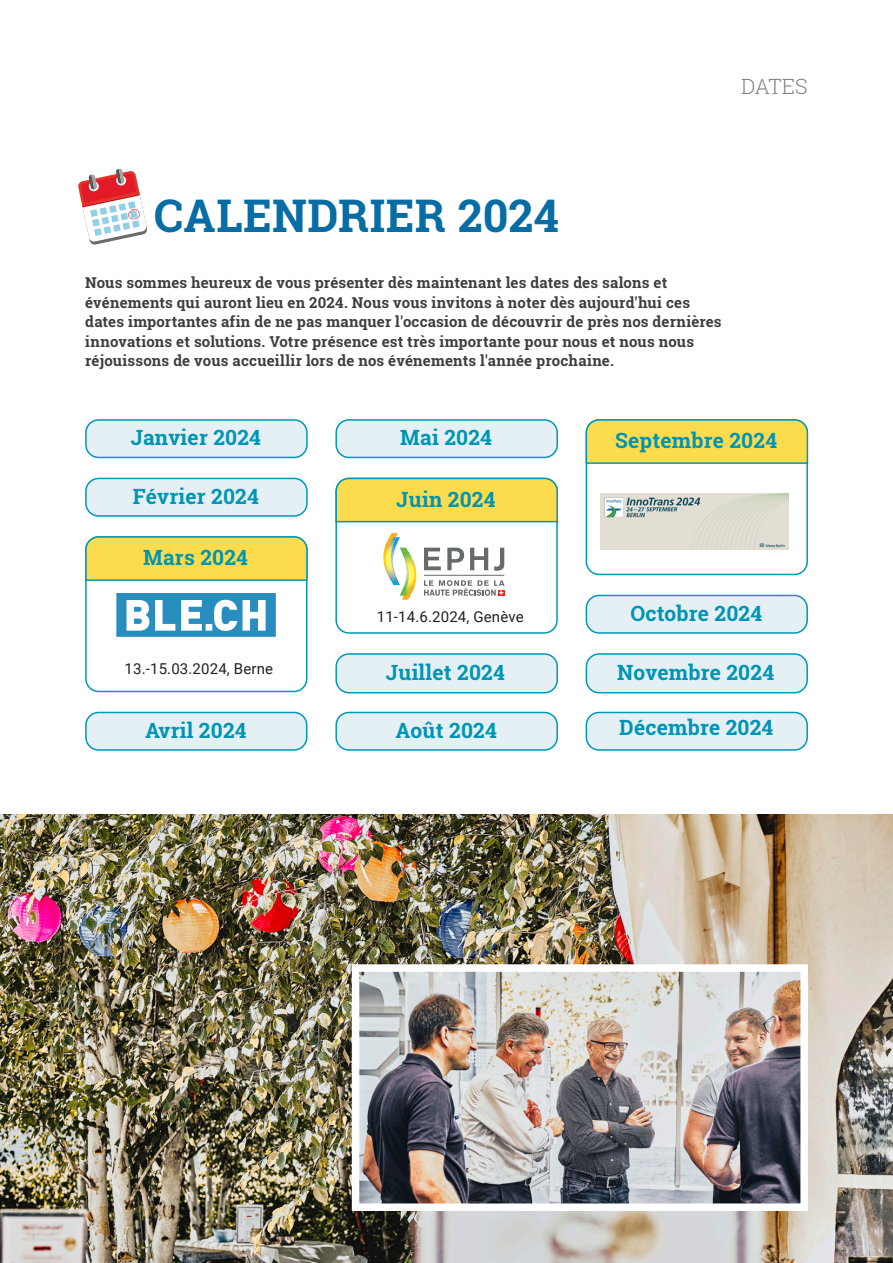
<style>
.page{position:relative;width:893px;height:1263px;background:#fff}
.page>*{position:absolute;margin:0;border:0;box-sizing:border-box;transform-origin:0 0}
.t1{font:700 45px "Roboto Slab";letter-spacing:.005em;color:#076da4}
.t2{font:700 21px "Roboto Slab";letter-spacing:.01em;color:#0094b5}
.t3{font:300 21px "Roboto Slab";letter-spacing:-.01em;color:#808285}
.t4{font:700 15px/19.5px "Roboto Slab";letter-spacing:.01em;color:#3e3e3f}
.t5{font:15px "Roboto";letter-spacing:.01em;color:#231f20}
</style>
<div class="page">
<div style="left:335px;top:478px;width:223px;height:156px;border:2px solid #0097b8;border-radius:13px"></div>
<svg style="left:335px;top:477px;width:223px;height:46px;background:#e7d75b"></svg>
<div style="left:586px;top:419px;width:222px;height:156px;border:2px solid #0097b8;border-radius:13px"></div>
<svg style="left:585px;top:419px;width:224px;height:46px;background:#e7d75b"></svg>
<div style="left:85px;top:536px;width:222px;height:156px;border:2px solid #0097b8;border-radius:13px"></div>
<svg style="left:85px;top:536px;width:223px;height:46px;background:#e7d75b"></svg>
<svg style="left:116px;top:593px;width:160px;height:44px"></svg>
<img style="left:600px;top:493px;width:189px;height:56px">
<svg style="left:424px;top:548px;width:17px;height:22px"></svg>
<svg style="left:447px;top:548px;width:17px;height:22px"></svg>
<svg style="left:470px;top:548px;width:18px;height:22px"></svg>
<svg style="left:494px;top:548px;width:10px;height:23px"></svg>
<svg style="left:383px;top:533px;width:33px;height:67px"></svg>
<svg style="left:424px;top:580px;width:80px;height:16px"></svg>
<hr style="left:424px;top:575px;width:80px;height:1px;background:#676a6b">
<svg style="left:78px;top:168px;width:69px;height:77px"></svg>
<div style="left:86px;top:420px;width:221px;height:37px;background:#e4f0f4;border-radius:13px"></div>
<div style="left:85px;top:419px;width:223px;height:39px;border:2px solid #0097b8;border-radius:13px"></div>
<div style="left:86px;top:478px;width:221px;height:38px;background:#e4f0f4;border-radius:13px"></div>
<div style="left:85px;top:478px;width:223px;height:39px;border:2px solid #0097b8;border-radius:13px"></div>
<div style="left:86px;top:712px;width:221px;height:38px;background:#e4f0f4;border-radius:13px"></div>
<div style="left:85px;top:712px;width:222px;height:39px;border:2px solid #0097b8;border-radius:13px"></div>
<div style="left:336px;top:420px;width:221px;height:37px;background:#e4f0f4;border-radius:13px"></div>
<div style="left:335px;top:419px;width:223px;height:39px;border:2px solid #0097b8;border-radius:13px"></div>
<div style="left:336px;top:654px;width:221px;height:39px;background:#e4f0f4;border-radius:13px"></div>
<div style="left:335px;top:653px;width:223px;height:40px;border:2px solid #0097b8;border-radius:13px"></div>
<div style="left:336px;top:712px;width:221px;height:38px;background:#e4f0f4;border-radius:13px"></div>
<div style="left:335px;top:712px;width:223px;height:39px;border:2px solid #0097b8;border-radius:13px"></div>
<div style="left:586px;top:595px;width:221px;height:38px;background:#e4f0f4;border-radius:13px"></div>
<div style="left:586px;top:595px;width:222px;height:39px;border:2px solid #0097b8;border-radius:13px"></div>
<div style="left:586px;top:654px;width:221px;height:39px;background:#e4f0f4;border-radius:13px"></div>
<div style="left:586px;top:653px;width:222px;height:40px;border:2px solid #0097b8;border-radius:13px"></div>
<div style="left:586px;top:712px;width:221px;height:38px;background:#e4f0f4;border-radius:13px"></div>
<div style="left:586px;top:712px;width:222px;height:39px;border:2px solid #0097b8;border-radius:13px"></div>
<img style="left:0;top:815px;width:893px;height:448px">
<img style="left:361px;top:973px;width:438px;height:229px">
<div style="left:352px;top:964px;width:456px;height:247px;border:8px solid #fff"></div>
<h2 class="t3" style="left:741px;top:72px;width:68px">DATES</h2>
<h1 class="t1" style="left:154px;top:184px;width:406px">CALENDRIER 2024</h1>
<p class="t4" style="left:85px;top:273px;width:638px">Nous sommes heureux de vous présenter dès maintenant les dates des salons et événements qui auront lieu en 2024. Nous vous invitons à noter dès aujourd'hui ces dates importantes afin de ne pas manquer l'occasion de découvrir de près nos dernières innovations et solutions. Votre présence est très importante pour nous et nous nous réjouissons de vous accueillir lors de nos événements l'année prochaine.</p>
<h2 class="t2" style="left:131px;top:423px;width:132px">Janvier 2024</h2>
<h2 class="t2" style="left:400px;top:423px;width:93px">Mai 2024</h2>
<h2 class="t2" style="left:615px;top:426px;width:164px">Septembre 2024</h2>
<h2 class="t2" style="left:133px;top:482px;width:127px">Février 2024</h2>
<h2 class="t2" style="left:396px;top:485px;width:101px">Juin 2024</h2>
<h2 class="t2" style="left:143px;top:543px;width:106px">Mars 2024</h2>
<p class="t5" style="left:377px;top:606px;width:148px">11-14.6.2024, Genève</p>
<h2 class="t2" style="left:630px;top:599px;width:133px">Octobre 2024</h2>
<p class="t5" style="left:125px;top:658px;width:150px">13.-15.03.2024, Berne</p>
<h2 class="t2" style="left:145px;top:716px;width:103px">Avril 2024</h2>
<h2 class="t2" style="left:386px;top:658px;width:121px">Juillet 2024</h2>
<h2 class="t2" style="left:395px;top:716px;width:103px">Août 2024</h2>
<h2 class="t2" style="left:617px;top:658px;width:159px">Novembre 2024</h2>
<h2 class="t2" style="left:619px;top:713px;width:156px">Décembre 2024</h2>
</div>
